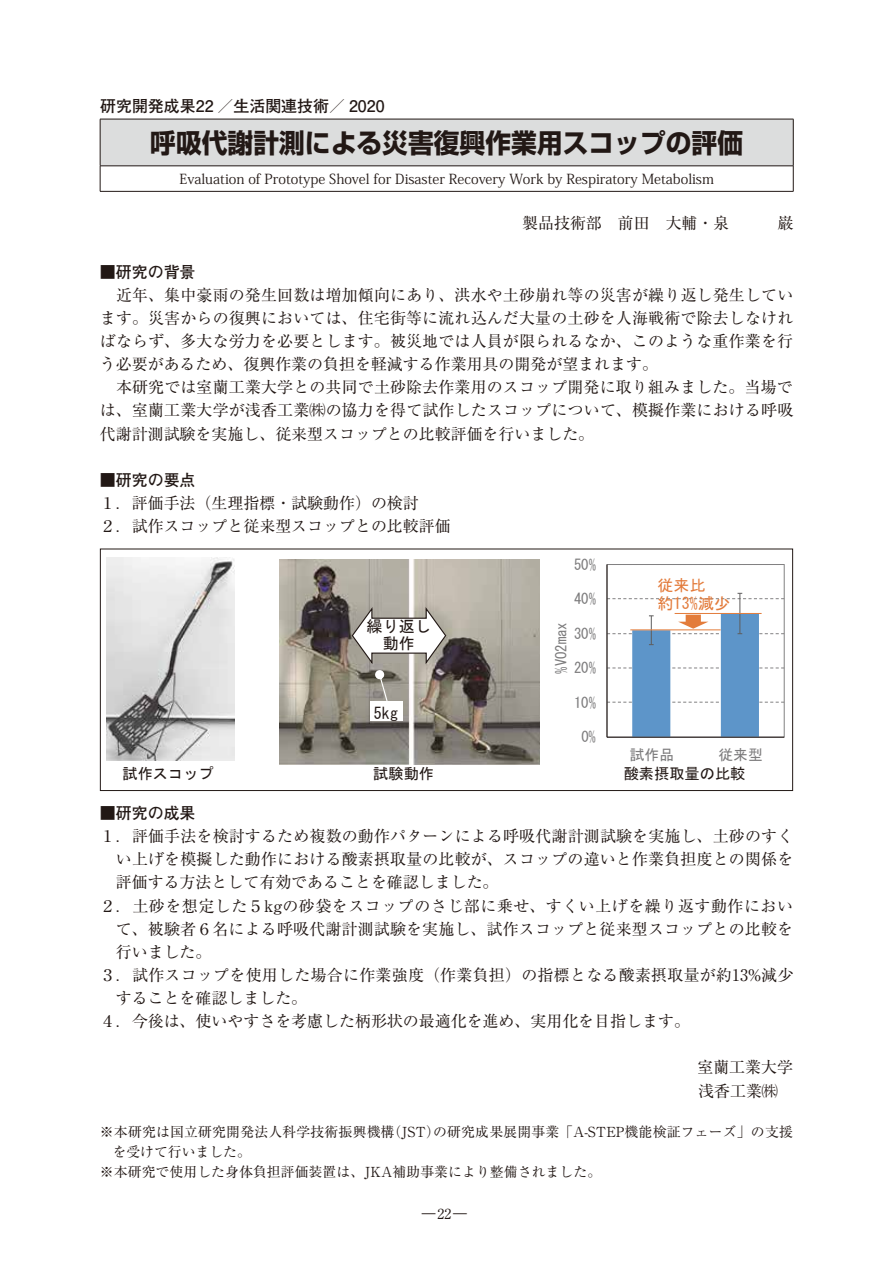
<style>
.page{position:relative;width:893px;height:1263px;background:#fff}
.page>*{position:absolute;margin:0;border:0;box-sizing:border-box;transform-origin:0 0}
.t1{font:700 26.55px "Shin Go Pro";color:#221815}
.t2{font:15.9px/23.1px "Ryumin Pro";letter-spacing:.01em;color:#221815}
.t3{font:15.9px "Ryumin Pro";letter-spacing:.035em;color:#221815}
.t4{font:700 15.9px "Futo Go B101 Pro";color:#221815}
.t5{font:15.9px/16.6px "MS Gothic";letter-spacing:.015em;color:#221815;text-align:center}
.t6{font:15.9px/18.3px "MS Gothic";letter-spacing:.015em;color:#e37b3b}
.t7{font:15.15px "MS Gothic";color:#221815}
.t8{font:14.7px "MS Gothic";letter-spacing:-.025em;color:#7d7c7d}
.t9{font:13.8px "Ryumin Pro";letter-spacing:.005em;color:#221815}
.t10{font:13.8px "Koz Min Pr 6 N";color:#221815}
</style>
<div class="page">
<div style="left:100px;top:119px;width:693px;height:47px;background:#dcdddd"></div>
<hr style="left:100px;top:119px;width:693px;height:1px;background:#221815">
<hr style="left:100px;top:119px;width:1px;height:47px;background:#221815">
<hr style="left:793px;top:119px;width:1px;height:47px;background:#221815">
<hr style="left:100px;top:166px;width:693px;height:1px;background:#221815">
<svg style="left:100px;top:166px;width:1px;height:25px"></svg>
<svg style="left:793px;top:166px;width:1px;height:25px"></svg>
<hr style="left:100px;top:191px;width:693px;height:1px;background:#221815">
<img style="left:280px;top:559px;width:259px;height:205px">
<div style="left:370px;top:702px;width:32px;height:19px;background:#fff"></div>
<svg style="left:351px;top:605px;width:96px;height:99px"></svg>
<hr style="left:607px;top:564px;width:1px;height:173px;background:#221815">
<hr style="left:607px;top:737px;width:177px;height:1px;background:#221815">
<svg style="left:607px;top:593px;width:177px;height:144px"></svg>
<img style="left:107px;top:557px;width:127px;height:204px">
<div style="left:100px;top:549px;width:693px;height:242px;border:1px solid #221815"></div>
<p class="t4" style="left:100px;top:94px;width:286px">研究開発成果22 ／生活関連技術／ 2020</p>
<h1 class="t1" style="left:150px;top:121px;width:594px">呼吸代謝計測による災害復興作業用スコップの評価</h1>
<p class="t10" style="left:180px;top:171px;width:536px">Evaluation of Prototype Shovel for Disaster Recovery Work by Respiratory Metabolism</p>
<p class="t2" style="left:522px;top:211px;width:273px">製品技術部　前田　大輔・泉　　　巌</p>
<p class="t4" style="left:100px;top:259px;width:97px">■研究の背景</p>
<p class="t2" style="left:100px;top:282px;width:695px">　近年、集中豪雨の発生回数は増加傾向にあり、洪水や土砂崩れ等の災害が繰り返し発生しています。災害からの復興においては、住宅街等に流れ込んだ大量の土砂を人海戦術で除去しなければならず、多大な労力を必要とします。被災地では人員が限られるなか、このような重作業を行う必要があるため、復興作業の負担を軽減する作業用具の開発が望まれます。<br>　本研究では室蘭工業大学との共同で土砂除去作業用のスコップ開発に取り組みました。当場では、室蘭工業大学が浅香工業㈱の協力を得て試作したスコップについて、模擬作業における呼吸代謝計測試験を実施し、従来型スコップとの比較評価を行いました。</p>
<p class="t4" style="left:100px;top:467px;width:97px">■研究の要点</p>
<p class="t2" style="left:100px;top:490px;width:352px">１．評価手法（生理指標・試験動作）の検討<br>２．試作スコップと従来型スコップとの比較評価</p>
<p class="t5" style="left:366px;top:618px;width:66px">繰り返し動作</p>
<p class="t5" style="left:374px;top:704px;width:26px">5kg</p>
<p class="t8" style="left:574px;top:557px;width:24px">50%</p>
<p class="t8" style="left:574px;top:592px;width:24px">40%</p>
<p class="t8" style="left:554px;top:674px;width:52px;rotate:-90deg">%VO2max</p>
<p class="t8" style="left:574px;top:626px;width:24px">30%</p>
<p class="t8" style="left:574px;top:661px;width:24px">20%</p>
<p class="t8" style="left:574px;top:695px;width:24px">10%</p>
<p class="t8" style="left:581px;top:730px;width:16px">0%</p>
<p class="t6" style="left:657px;top:576px;width:74px">従来比約13%減少</p>
<p class="t8" style="left:630px;top:748px;width:46px">試作品</p>
<p class="t8" style="left:718px;top:748px;width:46px">従来型</p>
<p class="t7" style="left:122px;top:766px;width:93px">試作スコップ</p>
<p class="t7" style="left:373px;top:766px;width:62px">試験動作</p>
<p class="t7" style="left:624px;top:766px;width:123px">酸素摂取量の比較</p>
<p class="t4" style="left:100px;top:800px;width:97px">■研究の成果</p>
<p class="t2" style="left:100px;top:824px;width:695px">１．評価手法を検討するため複数の動作パターンによる呼吸代謝計測試験を実施し、土砂のすく</p>
<p class="t2" style="left:116px;top:847px;width:679px">い上げを模擬した動作における酸素摂取量の比較が、スコップの違いと作業負担度との関係を</p>
<p class="t2" style="left:116px;top:870px;width:384px">評価する方法として有効であることを確認しました。</p>
<p class="t3" style="left:100px;top:893px;width:694px">２．土砂を想定した５kgの砂袋をスコップのさじ部に乗せ、すくい上げを繰り返す動作におい</p>
<p class="t2" style="left:116px;top:916px;width:679px">て、被験者６名による呼吸代謝計測試験を実施し、試作スコップと従来型スコップとの比較を</p>
<p class="t2" style="left:116px;top:939px;width:97px">行いました。</p>
<p class="t2" style="left:100px;top:962px;width:695px">３．試作スコップを使用した場合に作業強度（作業負担）の指標となる酸素摂取量が約13%減少</p>
<p class="t2" style="left:116px;top:985px;width:193px">することを確認しました。</p>
<p class="t2" style="left:100px;top:1008px;width:591px">４．今後は、使いやすさを考慮した柄形状の最適化を進め、実用化を目指します。</p>
<p class="t2" style="left:697px;top:1055px;width:97px">室蘭工業大学浅香工業㈱</p>
<p class="t9" style="left:100px;top:1121px;width:694px">※本研究は国立研究開発法人科学技術振興機構（JST）の研究成果展開事業「A-STEP機能検証フェーズ」の支援</p>
<p class="t9" style="left:113px;top:1141px;width:140px">を受けて行いました。</p>
<p class="t9" style="left:100px;top:1161px;width:503px">※本研究で使用した身体負担評価装置は、JKA補助事業により整備されました。</p>
<p class="t9" style="left:422px;top:1203px;width:46px">―22―</p>
</div>
